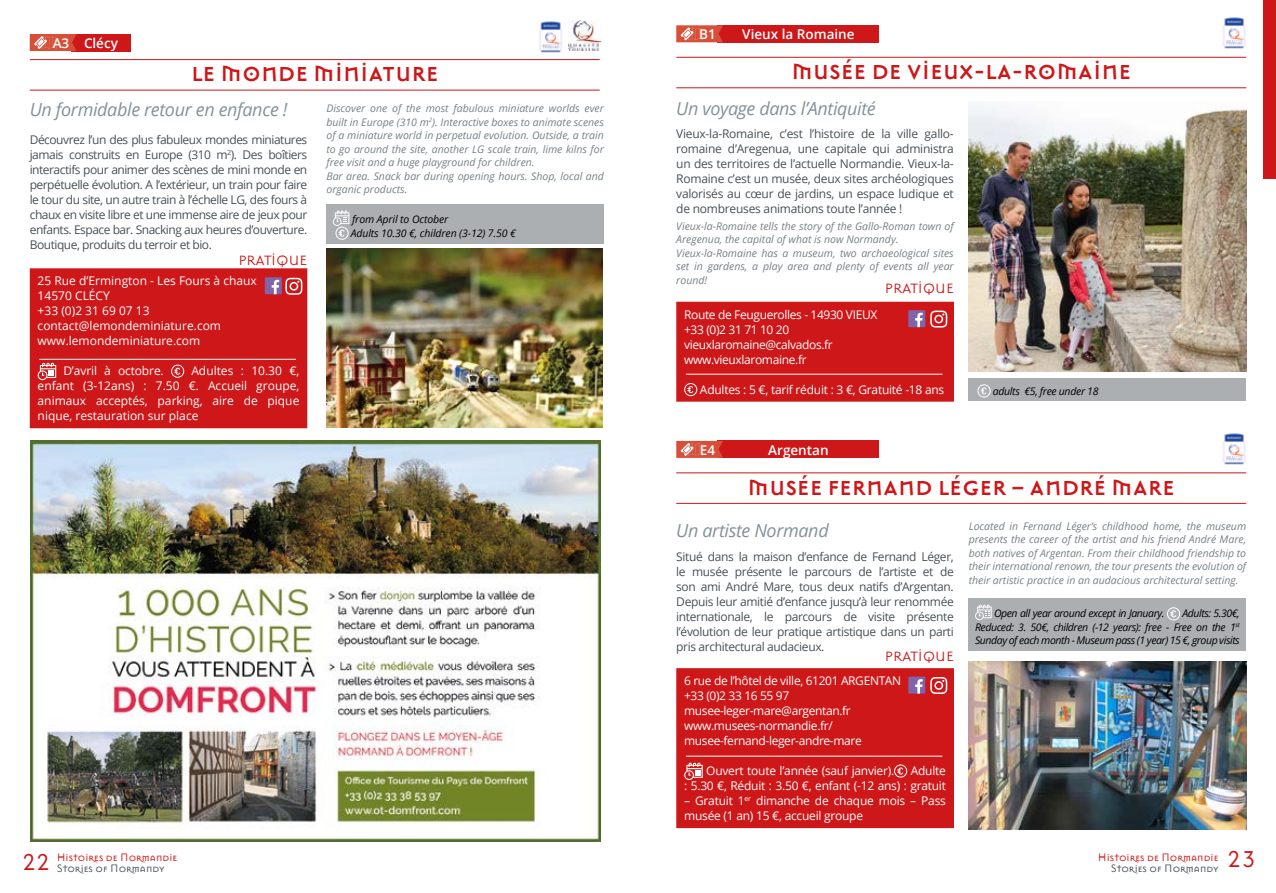
<style>
.page{position:relative;width:1276px;height:893px;background:#fff}
.page>*{position:absolute;margin:0;border:0;box-sizing:border-box;transform-origin:0 0}
.t1{font:700 22.5px "Mason Sans OT";color:#cd1719}
.t2{font:italic 18px "Open Sans";letter-spacing:-.02em;color:#83929b}
.t3{font:15px "Mason Sans OT";color:#cd1719}
.t4{font:600 13.5px "Open Sans";color:#fff}
.t5{font:12px/15px "Open Sans";letter-spacing:-.03em;color:#485156;text-align:justify}
.t6{font:12px/15px "Open Sans";letter-spacing:-.02em;color:#fff}
.t7{font:12px/15px "Open Sans";color:#fff}
.t8{font:12px/10.5px "Mason Sans OT";color:#cd1719}
.t9{font:12px "Mason Sans OT";color:#485156}
.t10{font:italic 10.5px/13.5px "Open Sans";color:#778186}
.t11{font:italic 10.5px/13.5px "Open Sans";letter-spacing:-.04em;color:#000;text-align:justify}
.t12{font:italic 10.5px/13.5px "Open Sans";letter-spacing:-.01em;color:#000}
.s1{font-size:25.5px}
.s2{color:#485156}
</style>
<div class="page">
<img style="left:539px;top:21px;width:23px;height:32px">
<img style="left:1223px;top:433px;width:22px;height:32px">
<img style="left:1223px;top:17px;width:22px;height:32px">
<div style="left:677px;top:302px;width:276px;height:99px;background:#cd1719"></div>
<svg style="left:684px;top:383px;width:13px;height:13px"></svg>
<div style="left:676px;top:302px;width:278px;height:100px;border:2px solid #cd1719"></div>
<hr style="left:686px;top:374px;width:256px;height:1px;background:#fff">
<hr style="left:676px;top:472px;width:570px;height:1px;background:#cd1719">
<hr style="left:676px;top:503px;width:570px;height:1px;background:#cd1719">
<hr style="left:676px;top:57px;width:570px;height:1px;background:#cd1719">
<hr style="left:676px;top:87px;width:570px;height:1px;background:#cd1719">
<div style="left:968px;top:598px;width:278px;height:53px;background:#acafb2"></div>
<svg style="left:975px;top:605px;width:16px;height:15px"></svg>
<svg style="left:1167px;top:607px;width:13px;height:13px"></svg>
<div style="left:968px;top:378px;width:278px;height:23px;background:#acafb2"></div>
<svg style="left:977px;top:384px;width:13px;height:14px"></svg>
<div style="left:31px;top:269px;width:275px;height:158px;background:#cd1719"></div>
<svg style="left:38px;top:363px;width:18px;height:17px"></svg>
<svg style="left:171px;top:365px;width:13px;height:13px"></svg>
<div style="left:30px;top:268px;width:277px;height:160px;border:2px solid #cd1719"></div>
<hr style="left:39px;top:359px;width:257px;height:1px;background:#fff">
<hr style="left:30px;top:59px;width:570px;height:1px;background:#cd1719">
<hr style="left:30px;top:90px;width:570px;height:1px;background:#cd1719">
<img style="left:568px;top:21px;width:33px;height:30px">
<div style="left:326px;top:204px;width:278px;height:39px;background:#acafb2"></div>
<svg style="left:333px;top:210px;width:16px;height:30px"></svg>
<svg style="left:285px;top:278px;width:17px;height:17px"></svg>
<svg style="left:930px;top:311px;width:17px;height:17px"></svg>
<img style="left:326px;top:249px;width:276px;height:179px">
<div style="left:718px;top:441px;width:161px;height:17px;background:#cd1719"></div>
<svg style="left:676px;top:441px;width:47px;height:17px"></svg>
<div style="left:718px;top:25px;width:161px;height:17px;background:#cd1719"></div>
<svg style="left:676px;top:25px;width:47px;height:17px"></svg>
<div style="left:71px;top:34px;width:60px;height:17px;background:#cd1719"></div>
<svg style="left:30px;top:34px;width:47px;height:17px"></svg>
<img style="left:968px;top:662px;width:278px;height:167px">
<img style="left:968px;top:102px;width:278px;height:269px">
<div style="left:265px;top:277px;width:17px;height:17px;background:#8064a9"></div>
<svg style="left:272px;top:280px;width:7px;height:14px"></svg>
<div style="left:677px;top:669px;width:276px;height:158px;background:#cd1719"></div>
<svg style="left:684px;top:762px;width:19px;height:18px"></svg>
<svg style="left:894px;top:764px;width:13px;height:14px"></svg>
<div style="left:676px;top:668px;width:278px;height:160px;border:2px solid #cd1719"></div>
<hr style="left:686px;top:756px;width:256px;height:1px;background:#fff">
<svg style="left:930px;top:677px;width:17px;height:17px"></svg>
<div style="left:908px;top:677px;width:17px;height:17px;background:#8064a9"></div>
<svg style="left:915px;top:679px;width:7px;height:15px"></svg>
<div style="left:908px;top:310px;width:17px;height:17px;background:#8064a9"></div>
<svg style="left:915px;top:313px;width:7px;height:14px"></svg>
<img style="left:31px;top:441px;width:569px;height:401px">
<div style="left:1263px;top:0;width:13px;height:179px;background:#cd1719"></div>
<p class="t4" style="left:53px;top:34px;width:67px">A3 Clécy</p>
<h1 class="t1" style="left:191px;top:62px;width:249px">LE MONDE MINIATURE</h1>
<p class="t10" style="left:326px;top:101px;width:279px">Discover one of the most fabulous miniature worlds ever built in Europe (310 m<sup>2</sup>). Interactive boxes to animate scenes of a miniature world in perpetual evolution. Outside, a train to go around the site, another LG scale train, lime kilns for free visit and a huge playground for children.<br>Bar area. Snack bar during opening hours. Shop, local and organic products.</p>
<p class="t12" style="left:351px;top:212px;width:167px">from April to October<br>Adults 10.30 €, children (3-12) 7.50 €</p>
<h2 class="t2" style="left:30px;top:97px;width:259px">Un formidable retour en enfance !</h2>
<p class="t5" style="left:30px;top:132px;width:279px">Découvrez l’un des plus fabuleux mondes miniatures jamais construits en Europe (310 m<sup>2</sup>). Des boîtiers interactifs pour animer des scènes de mini monde en perpétuelle évolution. A l’extérieur, un train pour faire le tour du site, un autre train à l’échelle LG, des fours à chaux en visite libre et une immense aire de jeux pour enfants. Espace bar. Snacking aux heures d’ouverture.<br>Boutique, produits du terroir et bio.</p>
<p class="t3" style="left:238px;top:252px;width:70px">PRATIQUE</p>
<p class="t7" style="left:38px;top:273px;width:221px">25 Rue d’Ermington - Les Fours à chaux<br>14570 CLÉCY<br>+33 (0)2 31 69 07 13 contact@lemondeminiature.com www.lemondeminiature.com</p>
<p class="t6" style="left:63px;top:363px;width:102px">D’avril à octobre.</p>
<p class="t6" style="left:38px;top:363px;width:263px;text-align:justify;text-indent:154px">Adultes : 10.30 €, enfant (3-12ans) : 7.50 €. Accueil groupe, animaux acceptés, parking, aire de pique nique, restauration sur place</p>
<p class="t4" style="left:699px;top:25px;width:18px">B1</p>
<p class="t4" style="left:742px;top:25px;width:114px">Vieux la Romaine</p>
<h1 class="t1" style="left:791px;top:59px;width:341px">MUSÉE DE VIEUX-LA-ROMAINE</h1>
<h2 class="t2" style="left:676px;top:96px;width:201px">Un voyage dans l’Antiquité</h2>
<p class="t5" style="left:676px;top:126px;width:279px">Vieux-la-Romaine, c’est l’histoire de la ville gallo&shy;romaine d’Aregenua, une capitale qui administra un des territoires de l’actuelle Normandie. Vieux-la-Romaine c’est un musée, deux sites archéologiques valorisés au cœur de jardins, un espace ludique et de nombreuses animations toute l’année !</p>
<p class="t10" style="left:676px;top:219px;width:279px">Vieux-la-Romaine tells the story of the Gallo-Roman town of Aregenua, the capital of what is now Normandy.<br>Vieux-la-Romaine has a museum, two archaeological sites set in gardens, a play area and plenty of events all year round!</p>
<p class="t3" style="left:885px;top:280px;width:70px">PRATIQUE</p>
<p class="t6" style="left:684px;top:307px;width:195px">Route de Feuguerolles - 14930 VIEUX +33 (0)2 31 71 10 20 vieuxlaromaine@calvados.fr www.vieuxlaromaine.fr</p>
<p class="t6" style="left:700px;top:382px;width:246px">Adultes : 5 €, tarif réduit : 3 €, Gratuité -18 ans</p>
<p class="t4" style="left:700px;top:440px;width:17px">E4</p>
<p class="t4" style="left:768px;top:440px;width:62px">Argentan</p>
<p class="t11" style="left:993px;top:384px;width:107px">adults €5, free under 18</p>
<h1 class="t1" style="left:747px;top:475px;width:429px">MUSÉE FERNAND LÉGER – ANDRÉ MARE</h1>
<h2 class="t2" style="left:676px;top:518px;width:154px">Un artiste Normand</h2>
<p class="t5" style="left:676px;top:548px;width:279px">Situé dans la maison d’enfance de Fernand Léger, le musée présente le parcours de l’artiste et de son ami André Mare, tous deux natifs d’Argentan.<br>Depuis leur amitié d’enfance jusqu’à leur renommée internationale, le parcours de visite présente l’évolution de leur pratique artistique dans un parti pris architectural audacieux.</p>
<p class="t3" style="left:885px;top:648px;width:70px">PRATIQUE</p>
<p class="t6" style="left:684px;top:673px;width:219px">6 rue de l’hôtel de ville, 61201 ARGENTAN +33 (0)2 33 16 55 97 musee-leger-mare@argentan.fr www.musees-normandie.fr/ musee-fernand-leger-andre-mare</p>
<p class="t6" style="left:706px;top:763px;width:189px">Ouvert toute l’année (sauf janvier).</p>
<p class="t6" style="left:684px;top:763px;width:263px;text-align:right">Adulte<br>: 5.30 €, Réduit : 3.50 €, enfant (-12 ans) : gratuit</p>
<p class="t6" style="left:684px;top:793px;width:263px">– Gratuit 1<sup>er</sup> dimanche de chaque mois – Pass musée (1 an) 15 €, accueil groupe</p>
<p class="t10" style="left:968px;top:519px;width:279px;text-align:justify">Located in Fernand Léger’s childhood home, the museum presents the career of the artist and his friend André Mare, both natives of Argentan. From their childhood friendship to their international renown, the tour presents the evolution of their artistic practice in an audacious architectural setting.</p>
<p class="t11" style="left:975px;top:607px;width:266px;text-indent:207px">Adults: 5.30€, Reduced: 3. 50€, children (-12 years): free - Free on the 1<sup>st </sup>Sunday of each month - Museum pass (1 year) 15 €, group visits</p>
<p class="t11" style="left:994px;top:607px;width:172px">Open all year around except in January.</p>
<p class="t8" style="left:57px;top:852px;width:122px;text-indent:-34px"><span class="s1">22</span> Histoires de Normandie<br><span class="s2">Stories of Normandy</span></p>
<p class="t9" style="left:1110px;top:861px;width:146px">Stories of Normandy <sup>23</sup></p>
<p class="t8" style="left:1098px;top:852px;width:122px">Histoires de Normandie</p>
</div>
